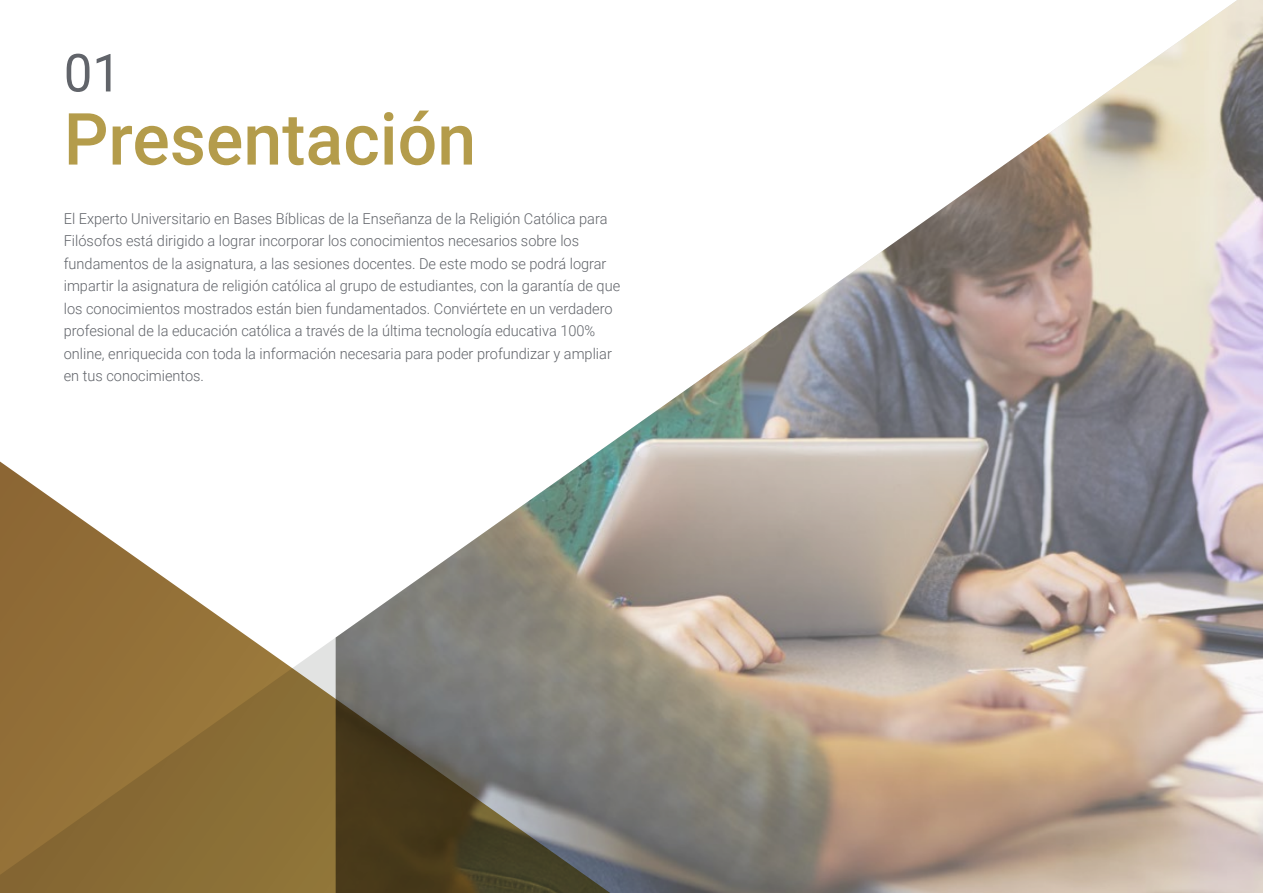
<style>
.page{position:relative;width:1263px;height:893px;background:#fff}
.page>*{position:absolute;margin:0;border:0;box-sizing:border-box;transform-origin:0 0}
.t1{font:500 72px "Roboto";color:#b49c4b}
.t2{font:52.5px "Roboto";color:#61646a}
.t3{font:300 15px/22.5px "Roboto";color:#61646a}
</style>
<div class="page">
<img style="left:606px;top:0;width:657px;height:893px">
<svg style="left:0;top:446px;width:640px;height:447px"></svg>
<h2 class="t2" style="left:64px;top:36px;width:59px">01</h2>
<h1 class="t1" style="left:64px;top:89px;width:414px">Presentación</h1>
<p class="t3" style="left:64px;top:207px;width:558px">El Experto Universitario en Bases Bíblicas de la Enseñanza de la Religión Católica para Filósofos está dirigido a lograr incorporar los conocimientos necesarios sobre los fundamentos de la asignatura, a las sesiones docentes. De este modo se podrá lograr impartir la asignatura de religión católica al grupo de estudiantes, con la garantía de que los conocimientos mostrados están bien fundamentados. Conviértete en un verdadero profesional de la educación católica a través de la última tecnología educativa 100% online, enriquecida con toda la información necesaria para poder profundizar y ampliar en tus conocimientos.</p>
</div>
